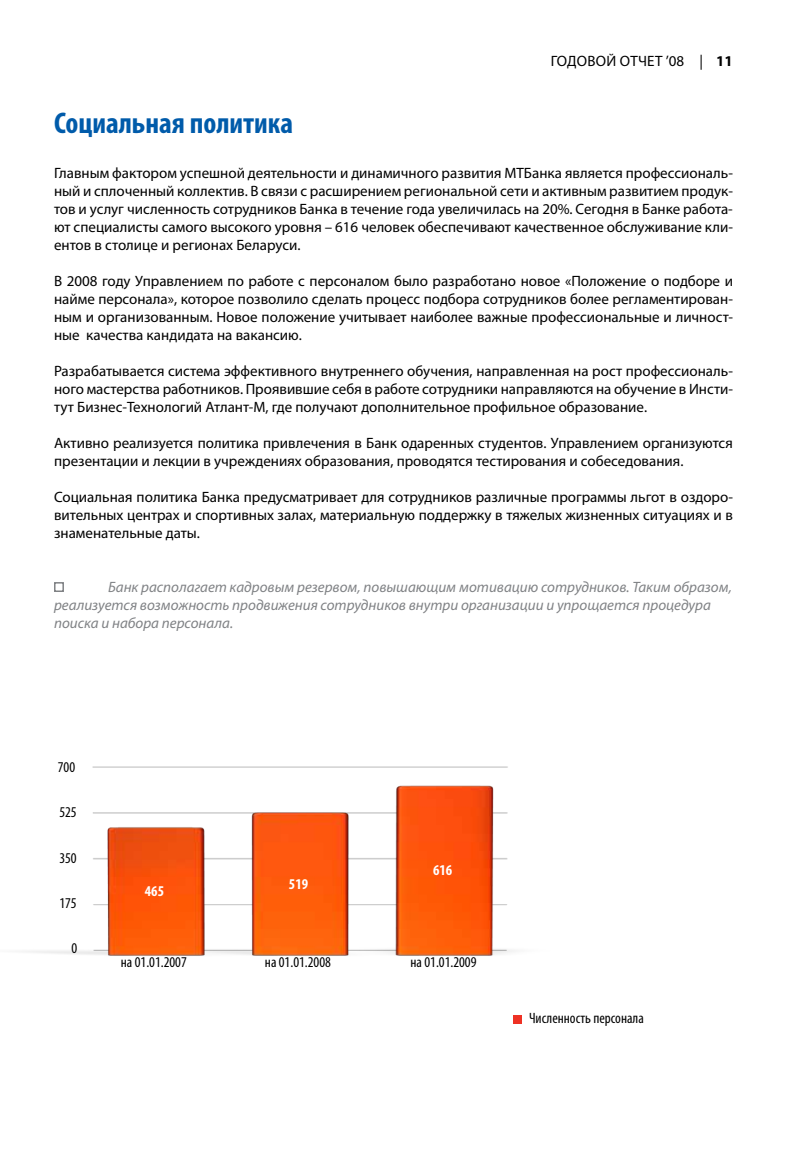
<style>
.page{position:relative;width:787px;height:1170px;background:#fff}
.page>*{position:absolute;margin:0;border:0;box-sizing:border-box;transform-origin:0 0}
.t1{font:700 condensed 30px "Myriad Pro";color:#005baa}
.t2{font:15px/18px "Myriad Pro";color:#000;text-align:justify}
.t3{font:italic 15px/18px "Myriad Pro";color:#808285}
.t4{font:condensed 15px "Myriad Pro";color:#000}
.t5{font:700 condensed 15px "Myriad Pro";color:#fff}
.s1{font-weight:700}
</style>
<div class="page">
<div style="left:54px;top:582px;width:10px;height:10px;border:2px solid #808285"></div>
<div style="left:512px;top:1014px;width:9px;height:9px;background:#ee3124"></div>
<img style="left:25px;top:766px;width:490px;height:190px">
<p class="t2" style="left:550px;top:52px;width:37px">годово</p>
<p class="t2" style="left:606px;top:52px;width:128px">й отчет ’08 | <span class="s1">11</span></p>
<h1 class="t1" style="left:54px;top:104px;width:241px">Социальная политика</h1>
<p class="t2" style="left:54px;top:163px;width:680px">Главным фактором успешной деятельности и динамичного развития МТБанка является профессиональ&shy;ный и сплоченный коллектив. В связи с расширением региональной сети и активным развитием продук&shy;тов и услуг численность сотрудников Банка в течение года увеличилась на 20%. Сегодня в Банке работа&shy;ют специалисты самого высокого уровня – 616 человек обеспечивают качественное обслуживание кли&shy;ентов в столице и регионах Беларуси.</p>
<p class="t2" style="left:54px;top:271px;width:680px">В 2008 году Управлением по работе с персоналом было разработано новое «Положение о подборе и найме персонала», которое позволило сделать процесс подбора сотрудников более регламентирован&shy;ным и организованным. Новое положение учитывает наиболее важные профессиональные и личност&shy;ные качества кандидата на вакансию.</p>
<p class="t2" style="left:54px;top:361px;width:680px">Разрабатывается система эффективного внутреннего обучения, направленная на рост профессиональ&shy;ного мастерства работников. Проявившие себя в работе сотрудники направляются на обучение в Инсти&shy;тут Бизнес-Технологий Атлант-М, где получают дополнительное профильное образование.</p>
<p class="t2" style="left:54px;top:433px;width:680px">Активно реализуется политика привлечения в Банк одаренных студентов. Управлением организуются презентации и лекции в учреждениях образования, проводятся тестирования и собеседования.</p>
<p class="t2" style="left:54px;top:487px;width:680px">Социальная политика Банка предусматривает для сотрудников различные программы льгот в оздоро&shy;вительных центрах и спортивных залах, материальную поддержку в тяжелых жизненных ситуациях и в знаменательные даты.</p>
<p class="t3" style="left:54px;top:577px;width:679px;text-indent:54px">Банк располагает кадровым резервом, повышающим мотивацию сотрудников. Таким образом, реализуется возможность продвижения сотрудников внутри организации и упрощается процедура поиска и набора персонала.</p>
<p class="t4" style="left:58px;top:757px;width:19px">700</p>
<p class="t4" style="left:59px;top:802px;width:19px">525</p>
<p class="t4" style="left:59px;top:849px;width:19px">350</p>
<p class="t4" style="left:59px;top:894px;width:19px">175</p>
<p class="t4" style="left:71px;top:939px;width:7px">0</p>
<p class="t5" style="left:145px;top:881px;width:21px">465</p>
<p class="t5" style="left:289px;top:874px;width:21px">519</p>
<p class="t5" style="left:433px;top:860px;width:21px">616</p>
<p class="t4" style="left:121px;top:952px;width:67px">на 01.01.2007</p>
<p class="t4" style="left:265px;top:952px;width:67px">на 01.01.2008</p>
<p class="t4" style="left:410px;top:952px;width:67px">на 01.01.2009</p>
<p class="t4" style="left:529px;top:1008px;width:116px">Численность персонала</p>
</div>
